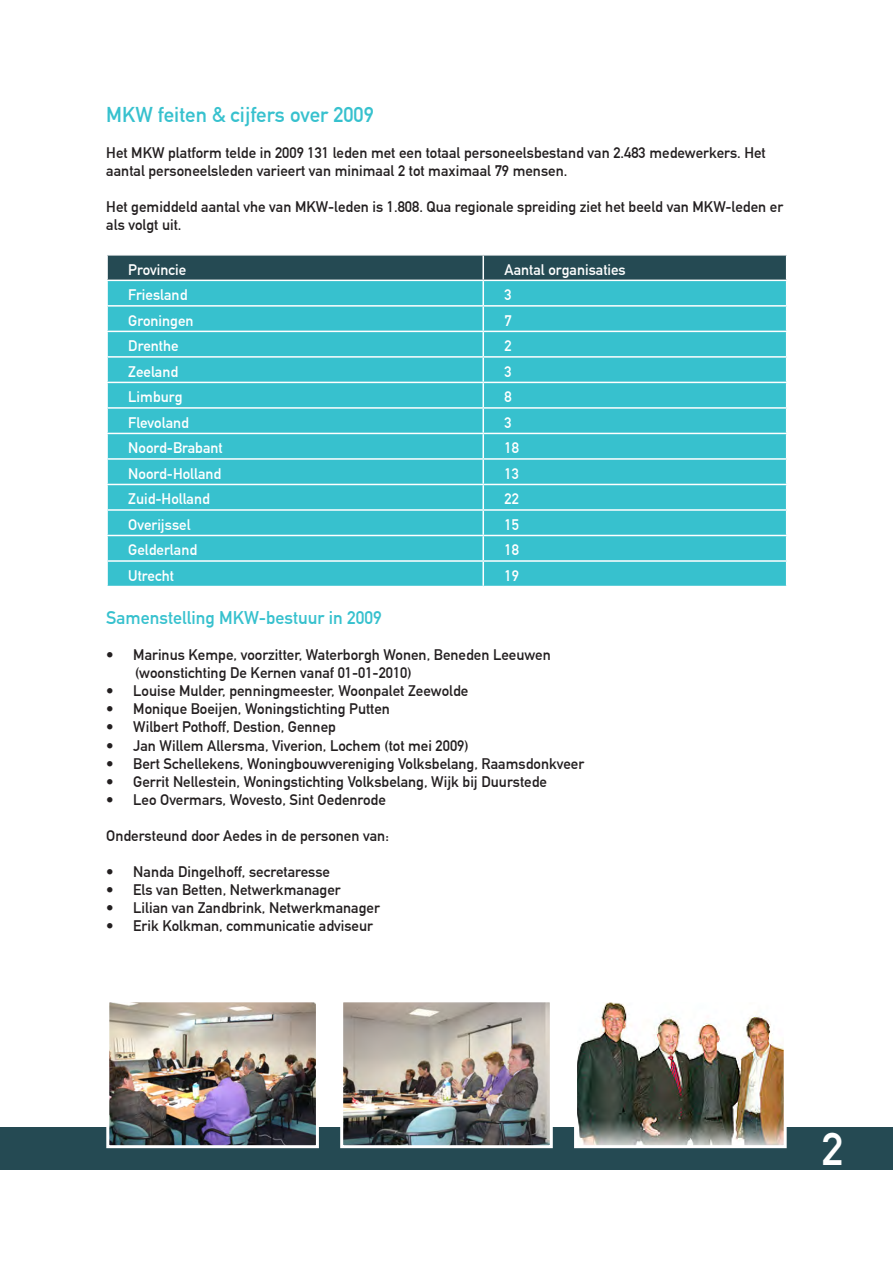
<style>
.page{position:relative;width:893px;height:1263px;background:#fff}
.page>*{position:absolute;margin:0;border:0;box-sizing:border-box;transform-origin:0 0}
.t1{font:45px "DIN Mittelschrift";color:#fff}
.Standaard{font:21px "DIN Mittelschrift";color:#37c1ce}
.Standaard-2{font:18px "DIN Mittelschrift";color:#37c1ce}
.Standaard-3{font:15px/18px "DIN Mittelschrift";color:#231f20}
.Standaard-4{font:15px "DIN Mittelschrift";color:#fff}
</style>
<div class="page">
<div style="left:0;top:1127px;width:893px;height:42px;background:#254a53"></div>
<svg style="left:107px;top:255px;width:680px;height:331px;background:#45bdc9"></svg>
<img style="left:110px;top:1003px;width:205px;height:141px">
<div style="left:106px;top:999px;width:213px;height:149px;border:3px solid #fff"></div>
<img style="left:344px;top:1003px;width:205px;height:141px">
<div style="left:340px;top:999px;width:213px;height:149px;border:3px solid #fff"></div>
<img style="left:578px;top:1003px;width:205px;height:141px">
<div style="left:574px;top:999px;width:213px;height:149px;border:3px solid #fff"></div>
<p class="Standaard" style="left:106px;top:102px;width:269px">MKW feiten &amp; cijfers over 2009</p>
<p class="Standaard-3" style="left:106px;top:144px;width:661px">Het MKW platform telde in 2009 131 leden met een totaal personeelsbestand van 2.483 medewerkers. Het aantal personeelsleden varieert van minimaal 2 tot maximaal 79 mensen.</p>
<p class="Standaard-3" style="left:106px;top:198px;width:678px">Het gemiddeld aantal vhe van MKW-leden is 1.808. Qua regionale spreiding ziet het beeld van MKW-leden er als volgt uit.</p>
<p class="Standaard-4" style="left:128px;top:260px;width:60px">Provincie</p>
<p class="Standaard-4" style="left:504px;top:260px;width:123px">Aantal organisaties</p>
<p class="Standaard-4" style="left:128px;top:286px;width:61px">Friesland</p>
<p class="Standaard-4" style="left:504px;top:286px;width:9px">3</p>
<p class="Standaard-4" style="left:128px;top:312px;width:67px">Groningen</p>
<p class="Standaard-4" style="left:504px;top:312px;width:9px">7</p>
<p class="Standaard-4" style="left:128px;top:337px;width:52px">Drenthe</p>
<p class="Standaard-4" style="left:504px;top:337px;width:9px">2</p>
<p class="Standaard-4" style="left:128px;top:363px;width:51px">Zeeland</p>
<p class="Standaard-4" style="left:504px;top:363px;width:9px">3</p>
<p class="Standaard-4" style="left:128px;top:388px;width:56px">Limburg</p>
<p class="Standaard-4" style="left:504px;top:388px;width:9px">8</p>
<p class="Standaard-4" style="left:128px;top:414px;width:62px">Flevoland</p>
<p class="Standaard-4" style="left:504px;top:414px;width:9px">3</p>
<p class="Standaard-4" style="left:128px;top:439px;width:96px">Noord-Brabant</p>
<p class="Standaard-4" style="left:504px;top:439px;width:16px">18</p>
<p class="Standaard-4" style="left:128px;top:465px;width:95px">Noord-Holland</p>
<p class="Standaard-4" style="left:504px;top:465px;width:16px">13</p>
<p class="Standaard-4" style="left:128px;top:490px;width:83px">Zuid-Holland</p>
<p class="Standaard-4" style="left:504px;top:490px;width:16px">22</p>
<p class="Standaard-4" style="left:128px;top:516px;width:64px">Overijssel</p>
<p class="Standaard-4" style="left:504px;top:516px;width:16px">15</p>
<p class="Standaard-4" style="left:128px;top:541px;width:70px">Gelderland</p>
<p class="Standaard-4" style="left:504px;top:541px;width:16px">18</p>
<p class="Standaard-4" style="left:128px;top:567px;width:47px">Utrecht</p>
<p class="Standaard-4" style="left:504px;top:567px;width:16px">19</p>
<p class="Standaard-2" style="left:106px;top:608px;width:277px">Samenstelling MKW-bestuur in 2009</p>
<p class="Standaard-3" style="left:106px;top:646px;width:446px">• Marinus Kempe, voorzitter, Waterborgh Wonen, Beneden Leeuwen</p>
<p class="Standaard-3" style="left:135px;top:664px;width:278px">(woonstichting De Kernen vanaf 01-01-2010)</p>
<p class="Standaard-3" style="left:106px;top:682px;width:364px">• Louise Mulder, penningmeester, Woonpalet Zeewolde</p>
<p class="Standaard-3" style="left:106px;top:700px;width:285px">• Monique Boeijen, Woningstichting Putten</p>
<p class="Standaard-3" style="left:106px;top:718px;width:231px">• Wilbert Pothoff, Destion, Gennep</p>
<p class="Standaard-3" style="left:106px;top:736px;width:364px">• Jan Willem Allersma, Viverion, Lochem (tot mei 2009)</p>
<p class="Standaard-3" style="left:106px;top:754px;width:479px">• Bert Schellekens, Woningbouwvereniging Volksbelang, Raamsdonkveer</p>
<p class="Standaard-3" style="left:106px;top:772px;width:442px">• Gerrit Nellestein, Woningstichting Volksbelang, Wijk bij Duurstede</p>
<p class="Standaard-3" style="left:106px;top:790px;width:281px">• Leo Overmars, Wovesto, Sint Oedenrode</p>
<p class="Standaard-3" style="left:106px;top:826px;width:284px">Ondersteund door Aedes in de personen van:</p>
<p class="Standaard-3" style="left:106px;top:862px;width:225px">• Nanda Dingelhoff, secretaresse</p>
<p class="Standaard-3" style="left:106px;top:880px;width:236px">• Els van Betten, Netwerkmanager</p>
<p class="Standaard-3" style="left:106px;top:898px;width:275px">• Lilian van Zandbrink, Netwerkmanager</p>
<p class="Standaard-3" style="left:106px;top:916px;width:268px">• Erik Kolkman, communicatie adviseur</p>
<h1 class="t1" style="left:822px;top:1122px;width:23px">2</h1>
</div>
